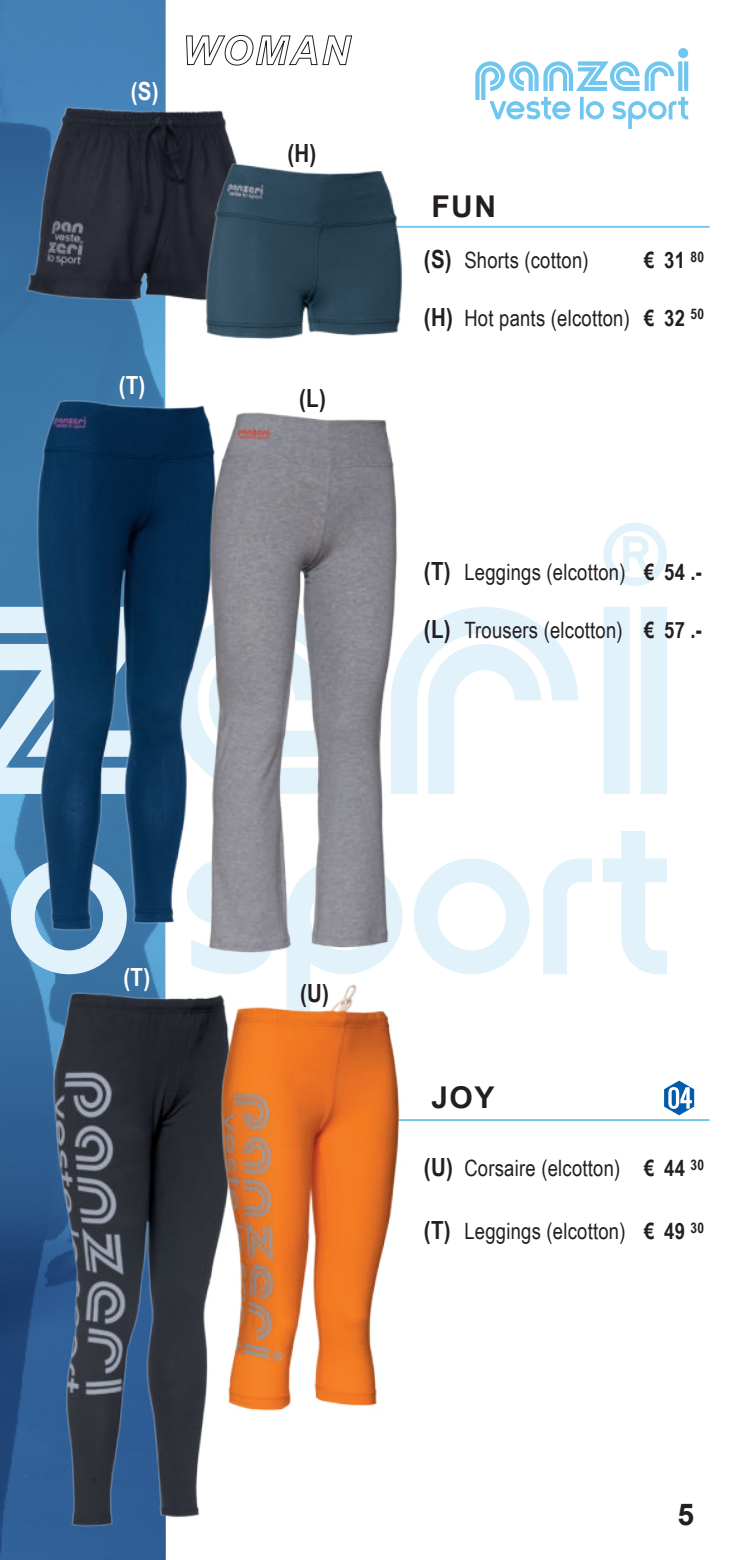
<style>
.page{position:relative;width:745px;height:1560px;background:#fff}
.page>*{position:absolute;margin:0;border:0;box-sizing:border-box;transform-origin:0 0}
.t1{font:700 30px "Arial";letter-spacing:.05em;color:#231f20}
.t2{font:700 25px "Arial Narrow";color:#fff}
.t3{font:700 25px "Arial Narrow";color:#231f20}
.t4{font:22.5px "Arial Narrow";letter-spacing:.01em;color:#231f20}
.t5{font:700 22.5px "Arial Narrow";color:#231f20}
.s1{font-weight:700;font-size:25px}
.s2{font-weight:700}
</style>
<div class="page">
<img style="left:111px;top:0;width:54px;height:1559px">
<hr style="left:229px;top:226px;width:480px;height:2px;background:#6fc6ef">
<img style="left:111px;top:92px;width:121px;height:228px">
<img style="left:197px;top:147px;width:209px;height:192px">
<svg style="left:111px;top:607px;width:555px;height:374px"></svg>
<svg style="left:603px;top:522px;width:63px;height:64px"></svg>
<img style="left:111px;top:383px;width:68px;height:587px">
<hr style="left:229px;top:1118px;width:480px;height:2px;background:#6fc6ef">
<svg style="left:664px;top:1080px;width:29px;height:35px"></svg>
<img style="left:111px;top:980px;width:138px;height:556px">
<img style="left:192px;top:981px;width:224px;height:446px">
<svg style="left:475px;top:48px;width:212px;height:81px"></svg>
<svg style="left:186px;top:35px;width:166px;height:31px"></svg>
<img style="left:179px;top:405px;width:240px;height:569px">
<img style="left:0;top:0;width:111px;height:1559px">
<p class="t2" style="left:131px;top:82px;width:29px">(S)</p>
<p class="t2" style="left:119px;top:375px;width:28px">(T)</p>
<p class="t2" style="left:123px;top:967px;width:28px">(T)</p>
<p class="t3" style="left:287px;top:144px;width:30px">(H)</p>
<p class="t3" style="left:299px;top:389px;width:28px">(L)</p>
<h1 class="t1" style="left:431px;top:195px;width:66px">FUN</h1>
<p class="t4" style="left:423px;top:252px;width:166px"><span class="s1">(S)</span> Shorts (cotton)</p>
<p class="t5" style="left:643px;top:252px;width:61px">€ 31 <sup>80</sup></p>
<p class="t4" style="left:423px;top:309px;width:281px"><span class="s1">(H)</span> Hot pants (elcotton) <span class="s2">€ 32</span> <sup>50</sup></p>
<p class="t4" style="left:423px;top:563px;width:279px"><span class="s1">(T)</span> Leggings (elcotton) <span class="s2">€ 54 .-</span></p>
<p class="t4" style="left:423px;top:621px;width:279px"><span class="s1">(L)</span> Trousers (elcotton) <span class="s2">€ 57 .-</span></p>
<p class="t3" style="left:300px;top:983px;width:30px">(U)</p>
<h1 class="t1" style="left:431px;top:1086px;width:65px">JOY</h1>
<p class="t4" style="left:423px;top:1159px;width:281px"><span class="s1">(U)</span> Corsaire (elcotton) <span class="s2">€ 44</span> <sup>30</sup></p>
<p class="t4" style="left:423px;top:1222px;width:281px"><span class="s1">(T)</span> Leggings (elcotton) <span class="s2">€ 49</span> <sup>30</sup></p>
<h1 class="t1" style="left:677px;top:1503px;width:18px">5</h1>
</div>
